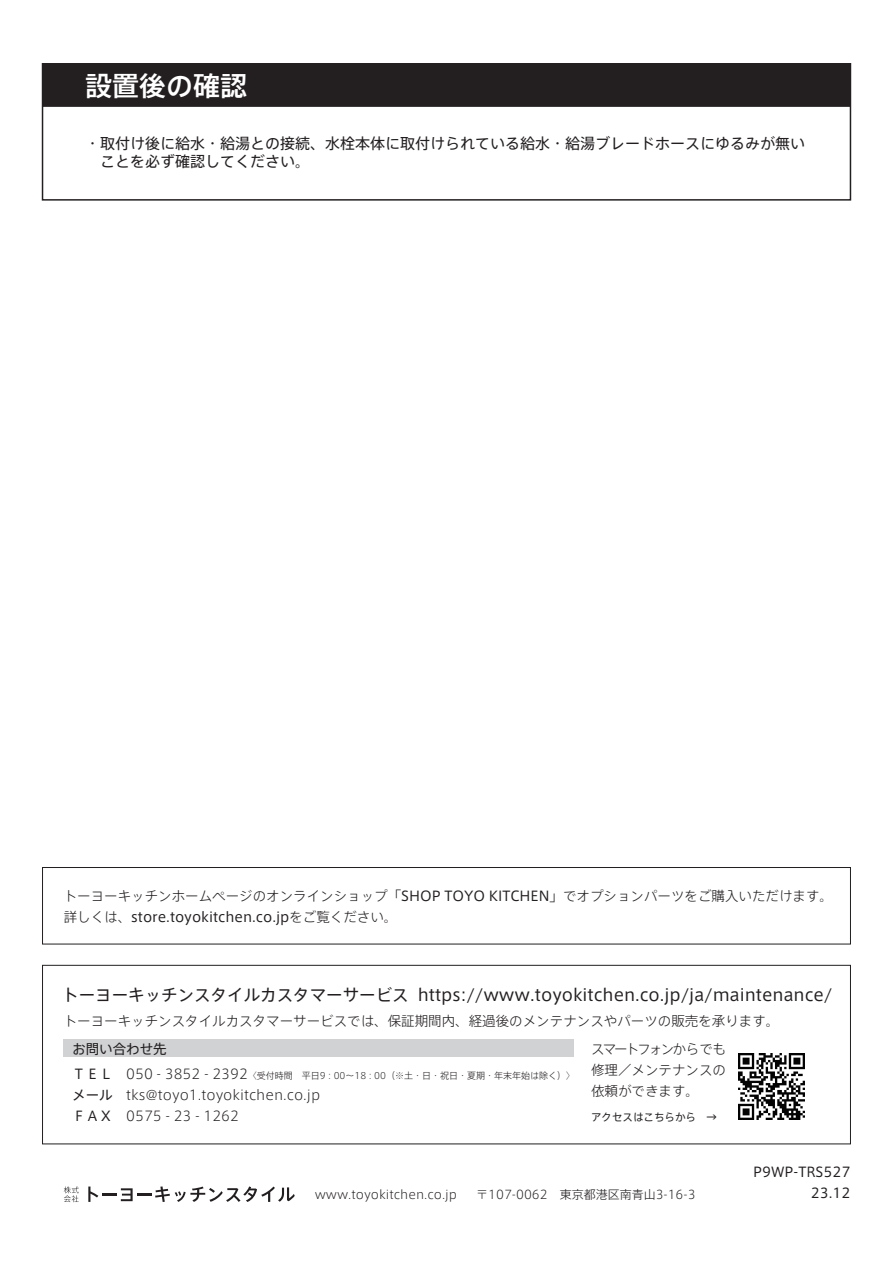
<style>
.page{position:relative;width:893px;height:1263px;background:#fff}
.page>*{position:absolute;margin:0;border:0;box-sizing:border-box;transform-origin:0 0}
.t1{font:500 27px "Axis Std";color:#fff}
.t2{font:16.5px "Axis Std";color:#231f20}
.t3{font:15px/18px "Axis Std";color:#231f20}
.t4{font:300 13.5px/21px "Axis Std";color:#231f20}
.t5{font:13.5px "Axis Std";color:#231f20}
.t6{font:300 12px "Axis Std";color:#231f20}
.t7{font:10.5px "Axis Std";color:#231f20}
.t8{font:300 9px "Axis Std";color:#231f20}
.s1{font-weight:400}
.s2{font-weight:400;font-size:13.5px}
.s3{font-size:13.5px}
</style>
<div class="page">
<div style="left:42px;top:63px;width:809px;height:44px;background:#231f20;border:1px solid #231f20"></div>
<div style="left:42px;top:63px;width:809px;height:138px;border:2px solid #231f20"></div>
<div style="left:64px;top:1040px;width:510px;height:17px;background:#d1d2d4"></div>
<div style="left:42px;top:965px;width:809px;height:179px;border:1px solid #231f20"></div>
<div style="left:42px;top:867px;width:809px;height:77px;border:1px solid #231f20"></div>
<svg style="left:88px;top:1186px;width:207px;height:16px"></svg>
<svg style="left:64px;top:1186px;width:15px;height:16px"></svg>
<img style="left:738px;top:1054px;width:66px;height:65px">
<h1 class="t1" style="left:85px;top:65px;width:163px">設置後の確認</h1>
<p class="t3" style="left:85px;top:134px;width:721px">・取付け後に給水・給湯との接続、水栓本体に取付けられている給水・給湯ブレードホースにゆるみが無い　ことを必ず確認してください。</p>
<p class="t4" style="left:64px;top:884px;width:771px">トーヨーキッチンホームページのオンラインショップ<span class="s1">「SHOP TOYO KITCHEN」</span>でオプションパーツをご購入いただけます。詳しくは、<span class="s1">store.toyokitchen.co.jp</span>をご覧ください。</p>
<p class="t2" style="left:62px;top:982px;width:772px">トーヨーキッチンスタイルカスタマーサービス https://www.toyokitchen.co.jp/ja/maintenance/</p>
<p class="t4" style="left:591px;top:1006px;width:190px;line-height:27.6px;text-indent:-527px">トーヨーキッチンスタイルカスタマーサービスでは、保証期間内、経過後のメンテナンスやパーツの販売を承ります。スマートフォンからでも</p>
<p class="t4" style="left:591px;top:1058px;width:136px">修理／メンテナンスの依頼ができます。</p>
<p class="t7" style="left:591px;top:1109px;width:127px">アクセスはこちらから　→</p>
<p class="t5" style="left:72px;top:1038px;width:96px">お問い合わせ先</p>
<p class="t8" style="left:72px;top:1069px;width:504px"><span class="s2">ＴＥＬ</span><span class="s3">　050 - 3852 - 2392</span>〈受付時間　平日9 : 00～18 : 00（※土・日・祝日・夏期・年末年始は除く）〉</p>
<p class="t4" style="left:72px;top:1084px;width:249px"><span class="s1">メール</span> tks@toyo1.toyokitchen.co.jp<br><span class="s1">ＦＡＸ</span>　0575 - 23 - 1262</p>
<p class="t5" style="left:753px;top:1162px;width:99px">P9WP-TRS527</p>
<p class="t6" style="left:315px;top:1186px;width:144px">www.toyokitchen.co.jp</p>
<p class="t6" style="left:476px;top:1186px;width:221px">〒107-0062　東京都港区南青山3-16-3</p>
<p class="t5" style="left:811px;top:1183px;width:41px">23.12</p>
</div>
